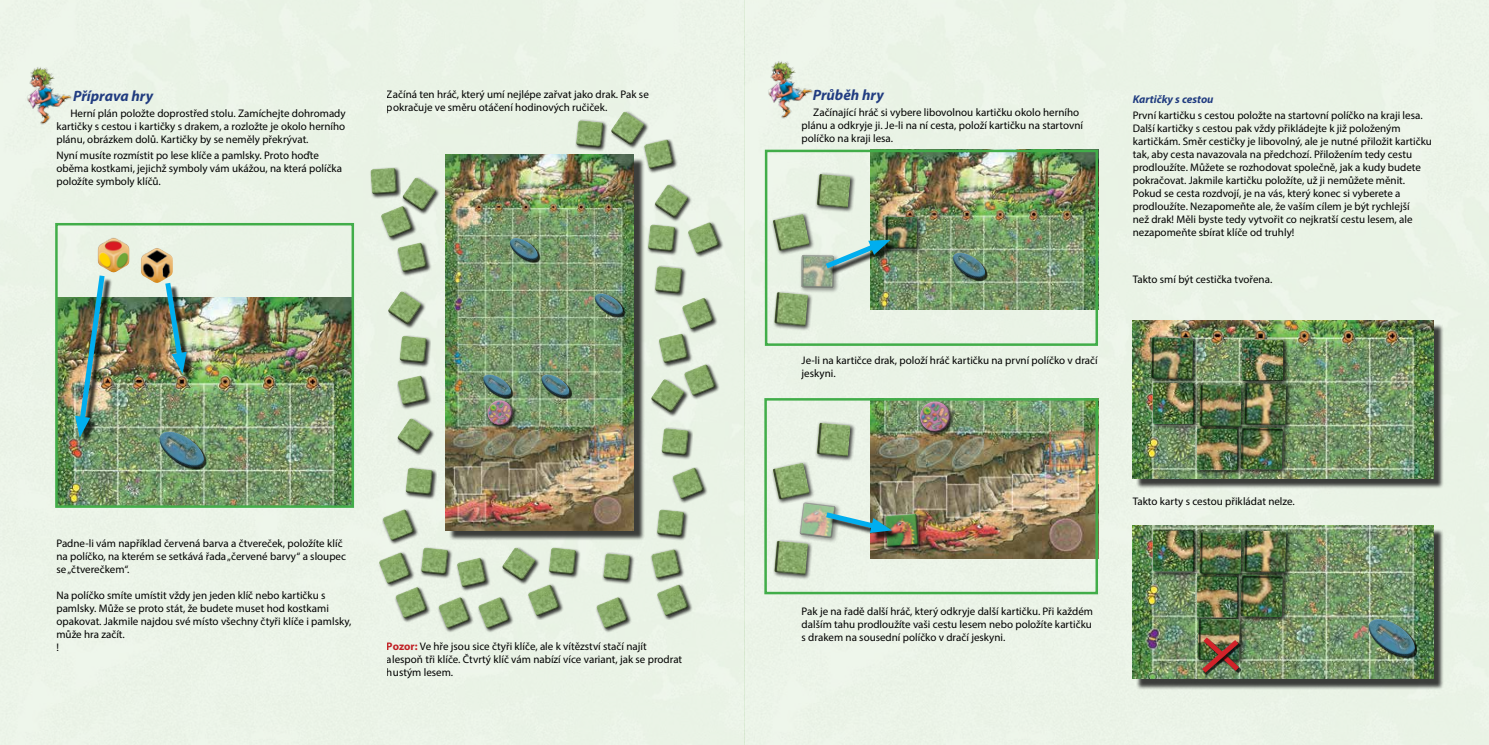
<style>
.page{position:relative;width:1489px;height:745px;background:#fff}
.page>*{position:absolute;margin:0;border:0;box-sizing:border-box;transform-origin:0 0}
.t1{font:italic 700 15px "Myriad Pro";color:#25408f}
.t2{font:italic 700 11.25px "Myriad Pro";color:#25408f}
.t3{font:11px/13px "Myriad Pro";color:#000}
.s1{font-weight:700;color:#d2232a}
</style>
<div class="page">
<div style="left:0;top:0;width:1488px;height:744px;background:#eaf3e6"></div>
<img style="left:24px;top:67px;width:50px;height:58px">
<div style="left:449px;top:157px;width:195px;height:384px;background:#000;opacity:.75"></div>
<img style="left:446px;top:154px;width:187px;height:376px">
<div style="left:396px;top:241px;width:35px;height:35px;background:#000;opacity:.75"></div>
<div style="left:643px;top:138px;width:35px;height:35px;background:#000;opacity:.75"></div>
<div style="left:396px;top:374px;width:35px;height:35px;background:#000;opacity:.75"></div>
<svg style="left:396px;top:373px;width:33px;height:33px"></svg>
<div style="left:402px;top:176px;width:38px;height:39px;background:#e9f3e6"></div>
<div style="left:387px;top:290px;width:39px;height:39px;background:#000;opacity:.75"></div>
<svg style="left:386px;top:288px;width:38px;height:38px"></svg>
<div style="left:650px;top:378px;width:39px;height:38px;background:#000;opacity:.75"></div>
<div style="left:396px;top:417px;width:39px;height:39px;background:#000;opacity:.75"></div>
<svg style="left:395px;top:415px;width:38px;height:38px"></svg>
<div style="left:660px;top:427px;width:33px;height:32px;background:#000;opacity:.75"></div>
<svg style="left:660px;top:426px;width:30px;height:30px"></svg>
<div style="left:647px;top:223px;width:32px;height:33px;background:#e9f2e5"></div>
<img style="left:575px;top:109px;width:100px;height:61px">
<div style="left:548px;top:546px;width:32px;height:33px;background:#000;opacity:.75"></div>
<div style="left:656px;top:508px;width:32px;height:33px;background:#000;opacity:.75"></div>
<svg style="left:656px;top:507px;width:30px;height:30px"></svg>
<div style="left:404px;top:466px;width:33px;height:33px;background:#000;opacity:.75"></div>
<svg style="left:404px;top:465px;width:31px;height:30px"></svg>
<div style="left:398px;top:334px;width:33px;height:33px;background:#000;opacity:.75"></div>
<svg style="left:398px;top:333px;width:30px;height:30px"></svg>
<div style="left:602px;top:551px;width:33px;height:33px;background:#000;opacity:.75"></div>
<svg style="left:602px;top:551px;width:30px;height:30px"></svg>
<div style="left:595px;top:595px;width:37px;height:37px;background:#000;opacity:.75"></div>
<svg style="left:594px;top:594px;width:36px;height:35px"></svg>
<div style="left:656px;top:583px;width:36px;height:37px;background:#000;opacity:.75"></div>
<svg style="left:649px;top:546px;width:41px;height:71px;background:#b1c3a2"></svg>
<div style="left:671px;top:466px;width:37px;height:37px;background:#000;opacity:.75"></div>
<svg style="left:670px;top:464px;width:36px;height:36px"></svg>
<div style="left:681px;top:296px;width:37px;height:37px;background:#e9f2e5"></div>
<div style="left:477px;top:595px;width:37px;height:37px;background:#000;opacity:.75"></div>
<div style="left:437px;top:595px;width:37px;height:37px;background:#000;opacity:.75"></div>
<svg style="left:377px;top:506px;width:201px;height:123px;background:#b7bea4"></svg>
<div style="left:683px;top:363px;width:37px;height:37px;background:#000;opacity:.75"></div>
<svg style="left:649px;top:264px;width:68px;height:150px;background:#c0d0b5"></svg>
<div style="left:686px;top:221px;width:37px;height:37px;background:#000;opacity:.75"></div>
<svg style="left:647px;top:182px;width:74px;height:73px;background:#bcccb0"></svg>
<svg style="left:369px;top:166px;width:70px;height:107px;background:#bdcdb1"></svg>
<svg style="left:505px;top:231px;width:39px;height:35px"></svg>
<svg style="left:536px;top:367px;width:39px;height:35px"></svg>
<svg style="left:590px;top:286px;width:39px;height:35px"></svg>
<div style="left:486px;top:399px;width:31px;height:31px;background:#000;opacity:.75"></div>
<img style="left:478px;top:367px;width:39px;height:61px">
<img style="left:97px;top:237px;width:33px;height:35px">
<img style="left:140px;top:248px;width:33px;height:35px">
<img style="left:58px;top:297px;width:293px;height:207px">
<img style="left:152px;top:422px;width:60px;height:53px">
<div style="left:78px;top:278px;width:34px;height:167px;background:#000;opacity:.75"></div>
<img style="left:75px;top:270px;width:33px;height:167px">
<div style="left:168px;top:285px;width:27px;height:96px;background:#000;opacity:.75"></div>
<img style="left:162px;top:277px;width:25px;height:96px">
<div style="left:55px;top:223px;width:299px;height:284px;border:2px solid #41ad49"></div>
<img style="left:764px;top:61px;width:51px;height:58px">
<img style="left:870px;top:152px;width:224px;height:157px">
<div style="left:814px;top:172px;width:41px;height:41px;background:#eaf3e6"></div>
<div style="left:770px;top:212px;width:44px;height:44px;background:#eaf3e6"></div>
<div style="left:772px;top:290px;width:41px;height:41px;background:#000;opacity:.75"></div>
<div style="left:883px;top:214px;width:39px;height:40px;background:#000;opacity:.75"></div>
<img style="left:771px;top:173px;width:147px;height:154px">
<img style="left:955px;top:401px;width:139px;height:156px">
<div style="left:770px;top:460px;width:44px;height:44px;background:#ebf4e8"></div>
<div style="left:772px;top:538px;width:41px;height:41px;background:#000;opacity:.75"></div>
<div style="left:764px;top:149px;width:333px;height:196px;border:2px solid #41ad49"></div>
<div style="left:764px;top:398px;width:333px;height:196px;border:2px solid #41ad49"></div>
<svg style="left:947px;top:245px;width:44px;height:40px;background:#6d8e76"></svg>
<img style="left:771px;top:396px;width:184px;height:179px">
<div style="left:1135px;top:323px;width:308px;height:165px;background:#000;opacity:.75"></div>
<img style="left:1132px;top:320px;width:300px;height:158px">
<div style="left:1150px;top:380px;width:49px;height:49px;background:#000;opacity:.75"></div>
<div style="left:1151px;top:381px;width:42px;height:44px;background:#fff;opacity:.75"></div>
<div style="left:1152px;top:381px;width:41px;height:44px;background:#000;opacity:.75"></div>
<div style="left:1241px;top:380px;width:50px;height:50px;background:#000;opacity:.75"></div>
<div style="left:1197px;top:382px;width:49px;height:50px;background:#000;opacity:.75"></div>
<div style="left:1148px;top:335px;width:50px;height:50px;background:#000;opacity:.75"></div>
<img style="left:1150px;top:336px;width:43px;height:44px">
<div style="left:1238px;top:425px;width:50px;height:50px;background:#000;opacity:.75"></div>
<img style="left:1199px;top:381px;width:87px;height:89px">
<div style="left:1194px;top:426px;width:49px;height:49px;background:#000;opacity:.75"></div>
<div style="left:1195px;top:427px;width:42px;height:44px;background:#fff;opacity:.75"></div>
<div style="left:1196px;top:427px;width:41px;height:44px;background:#000;opacity:.75"></div>
<div style="left:1239px;top:337px;width:49px;height:49px;background:#000;opacity:.75"></div>
<div style="left:1240px;top:338px;width:44px;height:42px;background:#fff;opacity:.75"></div>
<div style="left:1240px;top:339px;width:44px;height:41px;background:#000;opacity:.75"></div>
<div style="left:1135px;top:528px;width:308px;height:161px;background:#000;opacity:.75"></div>
<img style="left:1132px;top:525px;width:300px;height:153px">
<div style="left:1150px;top:527px;width:49px;height:49px;background:#000;opacity:.75"></div>
<div style="left:1151px;top:528px;width:42px;height:44px;background:#fff;opacity:.75"></div>
<div style="left:1152px;top:528px;width:41px;height:44px;background:#000;opacity:.75"></div>
<div style="left:1241px;top:528px;width:50px;height:50px;background:#000;opacity:.75"></div>
<div style="left:1238px;top:572px;width:50px;height:50px;background:#000;opacity:.75"></div>
<div style="left:1194px;top:573px;width:49px;height:49px;background:#000;opacity:.75"></div>
<div style="left:1195px;top:574px;width:42px;height:44px;background:#fff;opacity:.75"></div>
<div style="left:1195px;top:616px;width:50px;height:49px;background:#000;opacity:.75"></div>
<img style="left:1196px;top:529px;width:90px;height:148px">
<img style="left:1360px;top:609px;width:63px;height:56px">
<h1 class="t1" style="left:73px;top:86px;width:82px">Příprava hry</h1>
<p class="t3" style="left:56px;top:106px;width:291px;text-align:justify;text-indent:14px">Herní plán položte doprostřed stolu. Zamíchejte dohromady kartičky s cestou i kartičky s drakem, a rozložte je okolo herního plánu, obrázkem dolů. Kartičky by se neměly překrývat.</p>
<p class="t3" style="left:56px;top:148px;width:287px">Nyní musíte rozmístit po lese klíče a pamlsky. Proto hoďte oběma kostkami, jejichž symboly vám ukážou, na která políčka položíte symboly klíčů.</p>
<p class="t3" style="left:387px;top:88px;width:263px">Začíná ten hráč, který umí nejlépe zařvat jako drak. Pak se pokračuje ve směru otáčení hodinových ručiček.</p>
<p class="t3" style="left:56px;top:536px;width:291px">Padne-li vám například červená barva a čtvereček, položíte klíč na políčko, na kterém se setkává řada „červené barvy“ a sloupec se „čtverečkem“.</p>
<p class="t3" style="left:56px;top:588px;width:296px">Na políčko smíte umístit vždy jen jeden klíč nebo kartičku s pamlsky. Může se proto stát, že budete muset hod kostkami opakovat. Jakmile najdou své místo všechny čtyři klíče i pamlsky, může hra začít.<br>!</p>
<p class="t3" style="left:387px;top:639px;width:297px"><span class="s1">Pozor:</span> Ve hře jsou sice čtyři klíče, ale k vítězství stačí najít alespoň tři klíče. Čtvrtý klíč vám nabízí více variant, jak se prodrat hustým lesem.</p>
<h1 class="t1" style="left:812px;top:85px;width:73px">Průběh hry</h1>
<p class="t3" style="left:801px;top:105px;width:283px;text-indent:12px">Začínající hráč si vybere libovolnou kartičku okolo herního plánu a odkryje ji. Je-li na ní cesta, položí kartičku na startovní políčko na kraji lesa.</p>
<p class="t3" style="left:801px;top:353px;width:297px">Je-li na kartičce drak, položí hráč kartičku na první políčko v dračí jeskyni.</p>
<p class="t2" style="left:1132px;top:92px;width:82px">Kartičky s cestou</p>
<p class="t3" style="left:1132px;top:108px;width:301px">První kartičku s cestou položte na startovní políčko na kraji lesa.<br>Další kartičky s cestou pak vždy přikládejte k již položeným kartičkám. Směr cestičky je libovolný, ale je nutné přiložit kartičku tak, aby cesta navazovala na předchozí. Přiložením tedy cestu prodloužíte. Můžete se rozhodovat společně, jak a kudy budete pokračovat. Jakmile kartičku položíte, už ji nemůžete měnit.<br>Pokud se cesta rozdvojí, je na vás, který konec si vyberete a prodloužíte. Nezapomeňte ale, že vaším cílem je být rychlejší<br>než drak! Měli byste tedy vytvořit co nejkratší cestu lesem, ale nezapomeňte sbírat klíče od truhly!</p>
<p class="t3" style="left:1132px;top:273px;width:141px">Takto smí být cestička tvořena.</p>
<p class="t3" style="left:801px;top:604px;width:293px;text-align:justify">Pak je na řadě další hráč, který odkryje další kartičku. Při každém dalším tahu prodloužíte vaši cestu lesem nebo položíte kartičku s drakem na sousední políčko v dračí jeskyni.</p>
<p class="t3" style="left:1132px;top:494px;width:164px">Takto karty s cestou přikládat nelze.</p>
</div>
